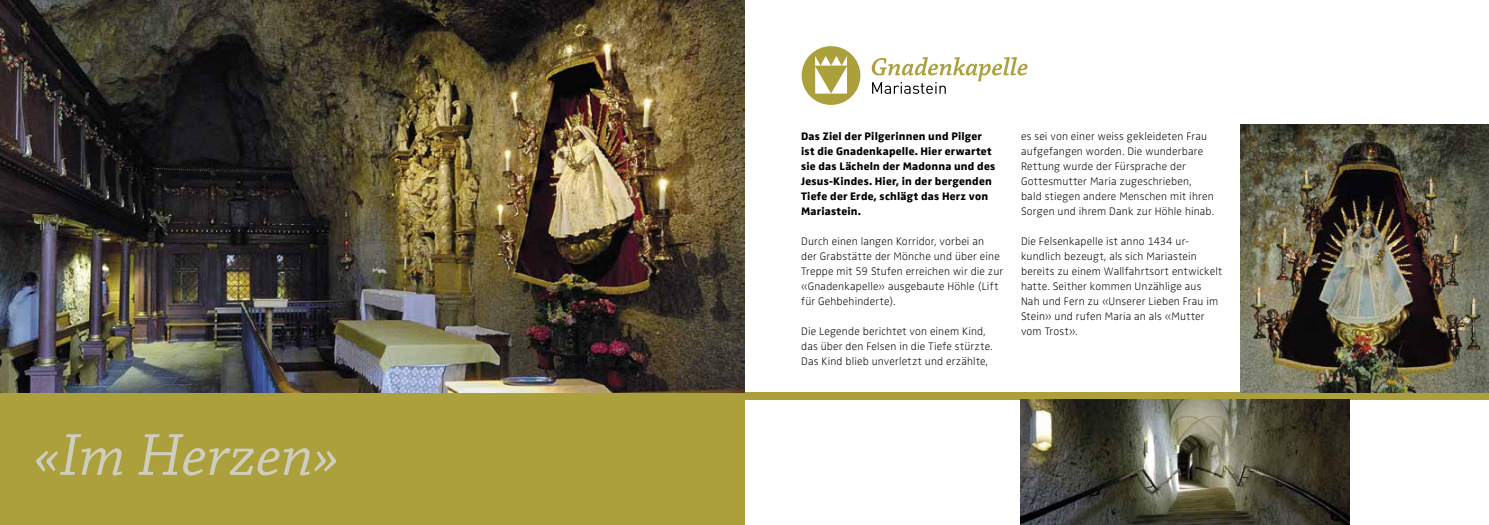
<style>
.page{position:relative;width:1489px;height:525px;background:#fff}
.page>*{position:absolute;margin:0;border:0;box-sizing:border-box;transform-origin:0 0}
.t1{font:italic 62.5px "Chaparral Pro";color:#d6d6d6}
.t2{font:11.25px/15px "Zwo w 1";letter-spacing:.015em;color:#000}
.t3{font:800 11.25px/15px "Zwo";letter-spacing:.02em;color:#000}
</style>
<div class="page">
<div style="left:744px;top:392px;width:744px;height:8px;background:#aca03d"></div>
<div style="left:0;top:392px;width:744px;height:132px;background:#aca03d"></div>
<img style="left:1020px;top:400px;width:329px;height:124px">
<img style="left:1240px;top:124px;width:248px;height:268px">
<img style="left:0;top:0;width:744px;height:392px">
<div style="left:801px;top:46px;width:59px;height:59px;background:#aca03d;border-radius:50%"></div>
<svg style="left:815px;top:56px;width:32px;height:37px"></svg>
<svg style="left:871px;top:57px;width:156px;height:37px"></svg>
<h1 class="t1" style="left:34px;top:420px;width:307px">«Im Herzen»</h1>
<p class="t3" style="left:801px;top:129px;width:195px">Das Ziel der Pilgerinnen und Pilger ist die Gnadenkapelle. Hier erwartet sie das Lächeln der Madonna und des<br>Jesus-Kindes. Hier, in der bergenden<br>Tiefe der Erde, schlägt das Herz von<br>Mariastein.</p>
<p class="t2" style="left:801px;top:234px;width:203px">Durch einen langen Korridor, vorbei an<br>der Grabstätte der Mönche und über eine Treppe mit 59 Stufen erreichen wir die zur «Gnadenkapelle» ausgebaute Höhle (Lift für Gehbehinderte).</p>
<p class="t2" style="left:801px;top:324px;width:193px">Die Legende berichtet von einem Kind, das über den Felsen in die Tiefe stürzte.<br>Das Kind blieb unverletzt und erzählte,</p>
<p class="t2" style="left:1020px;top:128px;width:195px">es sei von einer weiss gekleideten Frau aufgefangen worden. Die wunderbare Rettung wurde der Fürsprache der Gottesmutter Maria zugeschrieben, bald stiegen andere Menschen mit ihren Sorgen und ihrem Dank zur Höhle hinab.</p>
<p class="t2" style="left:1020px;top:233px;width:203px">Die Felsenkapelle ist anno 1434 ur&shy;kundlich bezeugt, als sich Mariastein bereits zu einem Wallfahrtsort entwickelt hatte. Seither kommen Unzählige aus Nah und Fern zu «Unserer Lieben Frau im Stein» und rufen Maria an als «Mutter vom Trost».</p>
</div>
